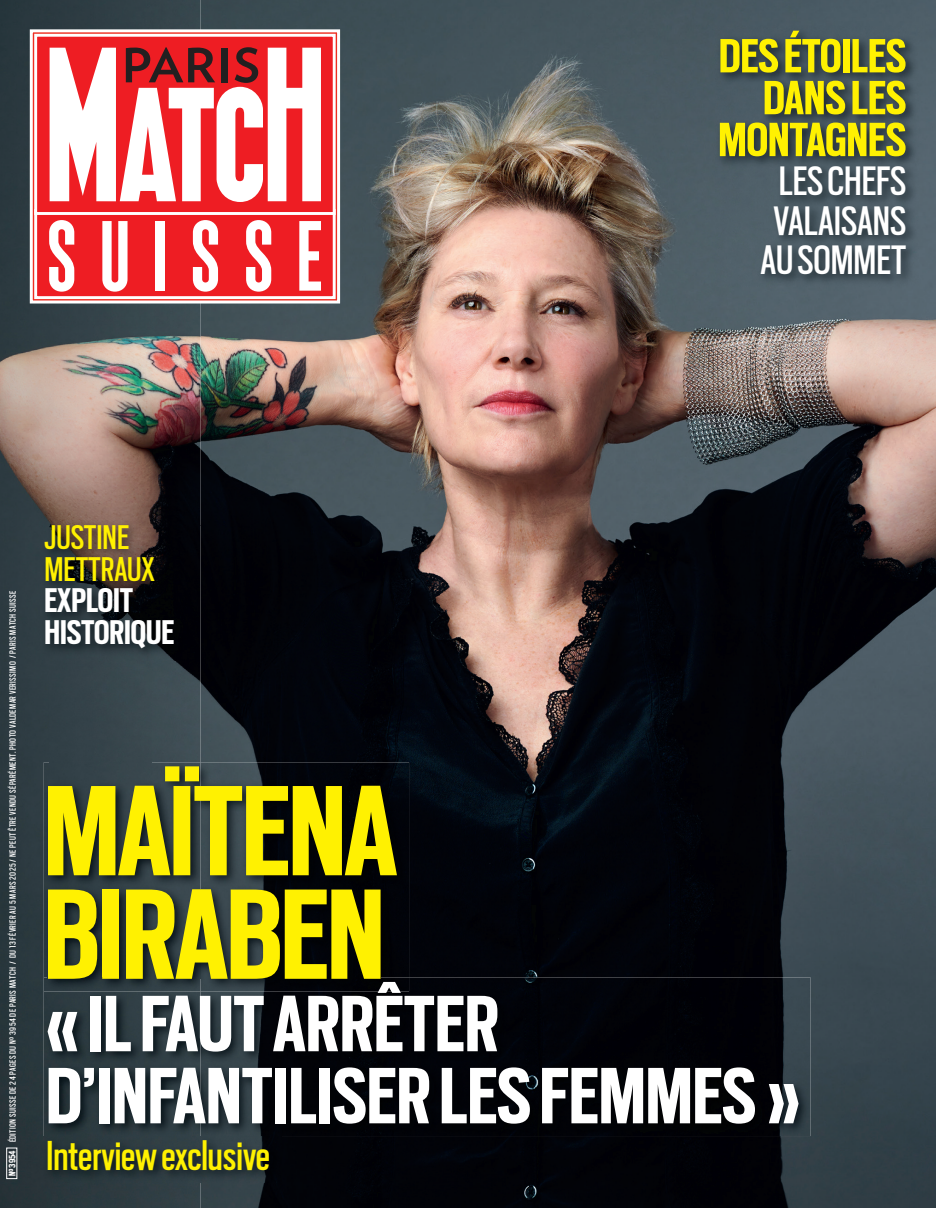
<style>
.page{position:relative;width:936px;height:1208px;background:#fff}
.page>*{position:absolute;margin:0;border:0;box-sizing:border-box;transform-origin:0 0}
.t1{font:700 142.5px/103.5px "Scout Cond";letter-spacing:-.01em;color:#fff101}
.t2{font:700 88.5px/72px "Scout Cond";color:#fff}
.t3{font:700 53.25px/41.8px "Scout Cond";color:#fff101;text-align:right}
.t4{font:46.5px "Scout Cond";color:#fff101}
.t5{font:45.6px/39.3px "Scout Cond";color:#fff;text-align:center}
.t6{font:700 38.1px/31.7px "Scout Cond";color:#fff}
.t7{font:38.1px/31.7px "Scout Cond";color:#fff101}
.t8{font:10.05px "Scout Cond";letter-spacing:.04em;color:#fff}
.s1{font-weight:700;font-size:10.5px}
</style>
<div class="page">
<img style="left:201px;top:0;width:734px;height:1208px">
<img style="left:0;top:0;width:201px;height:525px">
<div style="left:0;top:525px;width:50px;height:683px;background:#2b393f"></div>
<img style="left:151px;top:525px;width:50px;height:237px">
<div style="left:50px;top:660px;width:101px;height:102px;background:#36444a"></div>
<div style="left:50px;top:1182px;width:151px;height:26px;background:#2e3b40"></div>
<img style="left:41px;top:521px;width:145px;height:139px">
<img style="left:43px;top:1136px;width:239px;height:46px">
<img style="left:715px;top:26px;width:203px;height:260px">
<img style="left:44px;top:762px;width:365px;height:215px">
<img style="left:48px;top:889px;width:332px;height:88px">
<img style="left:44px;top:977px;width:766px;height:159px">
<img style="left:48px;top:977px;width:153px;height:1px">
<div style="left:36px;top:210px;width:298px;height:88px;background:#ee1d23"></div>
<div style="left:34px;top:209px;width:301px;height:90px;border:3px solid #fff"></div>
<div style="left:36px;top:35px;width:298px;height:178px;background:#ee1d23"></div>
<div style="left:34px;top:34px;width:301px;height:181px;border:3px solid #fff"></div>
<svg style="left:50px;top:47px;width:271px;height:155px"></svg>
<svg style="left:49px;top:220px;width:25px;height:72px"></svg>
<svg style="left:102px;top:221px;width:25px;height:71px"></svg>
<div style="left:156px;top:221px;width:9px;height:70px;background:#fff"></div>
<svg style="left:193px;top:220px;width:25px;height:72px"></svg>
<svg style="left:246px;top:220px;width:25px;height:72px"></svg>
<svg style="left:299px;top:221px;width:22px;height:70px"></svg>
<div style="left:30px;top:29px;width:310px;height:274px;border:3px solid #fff"></div>
<div style="left:6px;top:1147px;width:11px;height:31px;border:1px solid #fff"></div>
<h3 class="t3" style="left:718px;top:32px;width:189px">DES ÉTOILES<br>DANS LES<br>MONTAGNES</h3>
<h3 class="t5" style="left:760px;top:159px;width:147px">LES CHEFS<br>VALAISANS<br>AU SOMMET</h3>
<p class="t8" style="left:6px;top:1176px;width:587px;rotate:-90deg"><span class="s1">N° 3954</span> ÉDITION SUISSE DE 24 PAGES DU N° 3954 DE PARIS MATCH / DU 13 FÉVRIER AU 5 MARS 2025 / NE PEUT ÊTRE VENDU SÉPARÉMENT. PHOTO VALDEMAR VERISSIMO / PARIS MATCH SUISSE</p>
<h3 class="t7" style="left:44px;top:519px;width:112px">JUSTINE<br>METTRAUX</h3>
<h3 class="t6" style="left:44px;top:583px;width:131px">EXPLOIT<br>HISTORIQUE</h3>
<h1 class="t1" style="left:44px;top:772px;width:355px">MAÏTENA<br>BIRABEN</h1>
<h2 class="t2" style="left:46px;top:983px;width:755px">« IL FAUT ARRÊTER<br>D’INFANTILISER LES FEMMES »</h2>
<h3 class="t4" style="left:46px;top:1125px;width:225px">Interview exclusive</h3>
</div>
